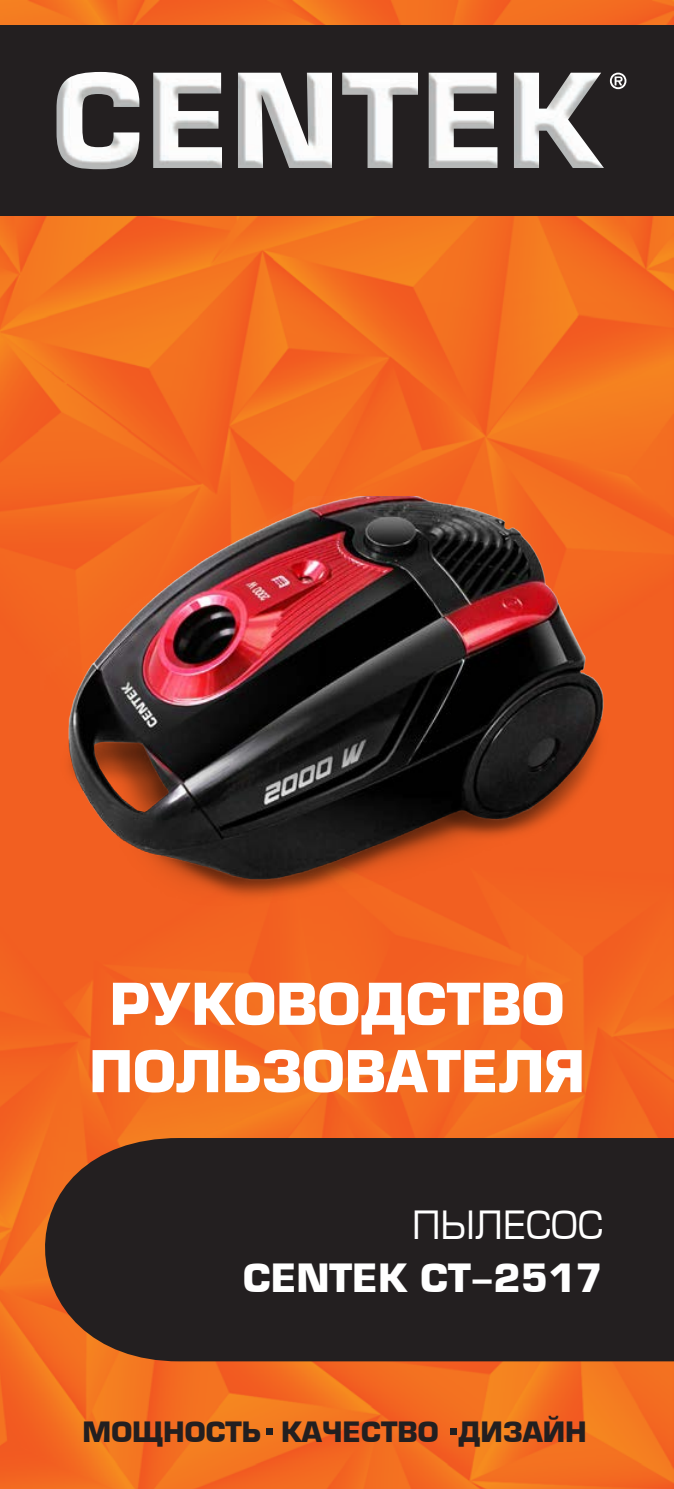
<style>
.page{position:relative;width:674px;height:1489px;background:#fff}
.page>*{position:absolute;margin:0;border:0;box-sizing:border-box;transform-origin:0 0}
.t1{font:700 56px/67.2px "Europe";color:#fff;text-align:center}
.t2{font:700 38px "Europe";color:#fff}
.t3{font:38px "Europe";color:#fff}
.t4{font:700 27.25px "Europe";color:#231f20}
</style>
<div class="page">
<img style="left:0;top:0;width:673px;height:1488px">
<div style="left:0;top:26px;width:673px;height:189px;background:#231f20"></div>
<div style="left:266px;top:1428px;width:7px;height:6px;background:#231f20"></div>
<svg style="left:450px;top:1428px;width:6px;height:6px"></svg>
<svg style="left:0;top:1137px;width:673px;height:224px;background:#3a2820"></svg>
<img style="left:40px;top:496px;width:591px;height:444px">
<img style="left:56px;top:72px;width:547px;height:97px">
<svg style="left:609px;top:73px;width:17px;height:16px"></svg>
<p class="t1" style="left:89px;top:970px;width:497px">РУКОВОДСТВО<br>ПОЛЬЗОВАТЕЛЯ</p>
<p class="t3" style="left:412px;top:1205px;width:192px">ПЫЛЕСОС</p>
<p class="t2" style="left:243px;top:1254px;width:361px">CENTEK CT-2517</p>
<p class="t4" style="left:83px;top:1415px;width:505px">МОЩНОСТЬ КАЧЕСТВО ДИЗАЙН</p>
</div>
